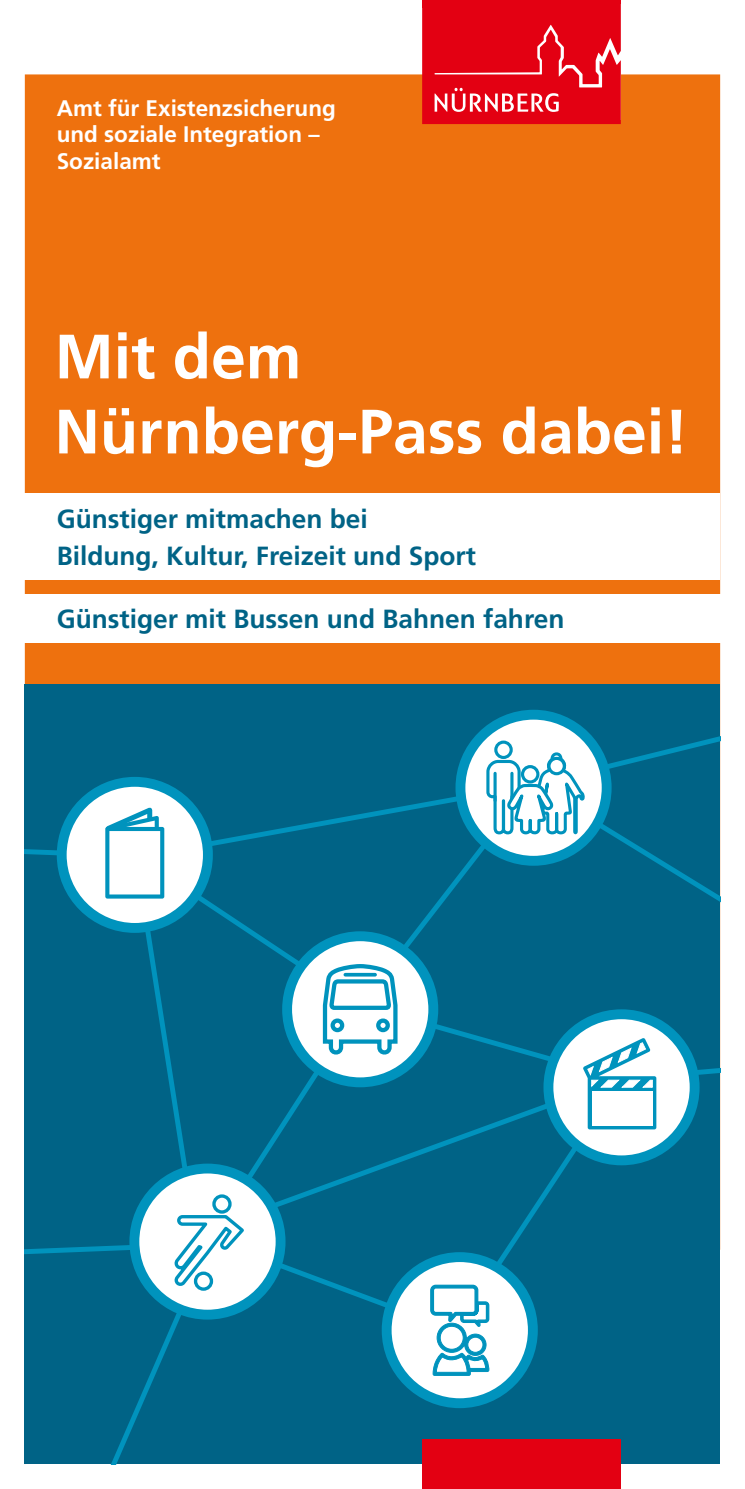
<style>
.page{position:relative;width:745px;height:1489px;background:#fff}
.page>*{position:absolute;margin:0;border:0;box-sizing:border-box;transform-origin:0 0}
.t1{font:700 62.5px "Frutiger";color:#fff}
.t2{font:700 26.25px "Frutiger";color:#006386}
.t3{font:700 22.5px "Frutiger";color:#fff}
</style>
<div class="page">
<div style="left:25px;top:74px;width:694px;height:610px;background:#ee710e"></div>
<div style="left:25px;top:684px;width:694px;height:779px;background:#006386"></div>
<svg style="left:165px;top:720px;width:554px;height:616px"></svg>
<svg style="left:25px;top:838px;width:342px;height:407px"></svg>
<svg style="left:287px;top:936px;width:146px;height:146px;background:#d7eef4"></svg>
<div style="left:282px;top:931px;width:156px;height:156px;border:10px solid #0093bd;border-radius:50%"></div>
<svg style="left:320px;top:961px;width:79px;height:93px;background:#aedce9"></svg>
<svg style="left:548px;top:1014px;width:146px;height:146px;background:#d7eef4"></svg>
<div style="left:543px;top:1009px;width:156px;height:156px;border:10px solid #0093bd;border-radius:50%"></div>
<svg style="left:582px;top:1037px;width:74px;height:92px;background:#99d3e4"></svg>
<div style="left:591px;top:1091px;width:61px;height:34px;background:#fff"></div>
<svg style="left:386px;top:1256px;width:146px;height:146px;background:#daeff5"></svg>
<div style="left:381px;top:1251px;width:156px;height:156px;border:10px solid #0093bd;border-radius:50%"></div>
<svg style="left:429px;top:1282px;width:60px;height:126px;background:#a5d8e6"></svg>
<svg style="left:62px;top:781px;width:146px;height:146px;background:#dbeff5"></svg>
<div style="left:57px;top:776px;width:156px;height:156px;border:10px solid #0093bd;border-radius:50%"></div>
<svg style="left:102px;top:802px;width:62px;height:96px;background:#c4e6ef"></svg>
<svg style="left:134px;top:1168px;width:146px;height:146px;background:#d9eef5"></svg>
<div style="left:129px;top:1163px;width:156px;height:156px;border:10px solid #0093bd;border-radius:50%"></div>
<div style="left:212px;top:1194px;width:19px;height:19px;border:3px solid #0093bd;border-radius:50%"></div>
<svg style="left:25px;top:1213px;width:222px;height:250px"></svg>
<svg style="left:460px;top:714px;width:146px;height:146px;background:#ceeaf2"></svg>
<div style="left:455px;top:709px;width:156px;height:156px;border:10px solid #0093bd;border-radius:50%"></div>
<svg style="left:495px;top:742px;width:16px;height:15px"></svg>
<div style="left:494px;top:740px;width:18px;height:19px;border:3px solid #0093bd;border-radius:50%"></div>
<svg style="left:484px;top:750px;width:103px;height:86px;background:#b6e0ec"></svg>
<svg style="left:522px;top:766px;width:15px;height:16px"></svg>
<div style="left:520px;top:765px;width:19px;height:18px;border:3px solid #0093bd;border-radius:50%"></div>
<svg style="left:422px;top:0;width:198px;height:124px;background:#e51324"></svg>
<div style="left:422px;top:1439px;width:198px;height:49px;background:#e30012"></div>
<div style="left:25px;top:494px;width:694px;height:86px;background:#fff"></div>
<div style="left:25px;top:594px;width:719px;height:48px;background:#fff"></div>
<p class="t3" style="left:57px;top:95px;width:280px">Amt für Existenzsicherung</p>
<p class="t3" style="left:57px;top:121px;width:264px">und soziale Integration –</p>
<p class="t3" style="left:57px;top:148px;width:105px">Sozialamt</p>
<p class="t1" style="left:55px;top:320px;width:248px">Mit dem</p>
<p class="t1" style="left:55px;top:395px;width:635px">Nürnberg-Pass dabei!</p>
<p class="t2" style="left:57px;top:503px;width:312px">Günstiger mitmachen bei</p>
<p class="t2" style="left:57px;top:540px;width:420px">Bildung, Kultur, Freizeit und Sport</p>
<p class="t2" style="left:57px;top:603px;width:509px">Günstiger mit Bussen und Bahnen fahren</p>
</div>
